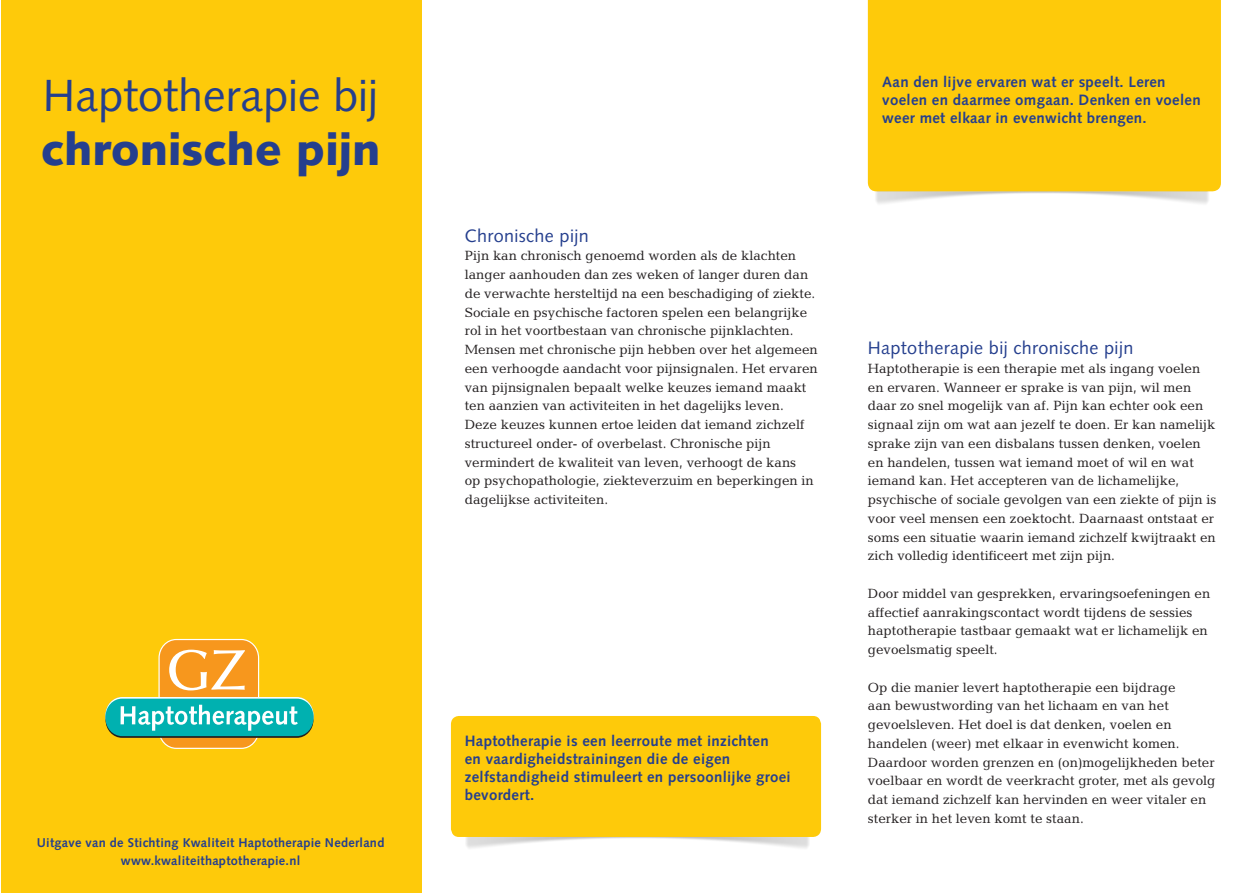
<style>
.page{position:relative;width:1255px;height:893px;background:#fff}
.page>*{position:absolute;margin:0;border:0;box-sizing:border-box;transform-origin:0 0}
.t1{font:45px "Syntax";color:#253f8e}
.t2{font:900 45px "Syntax";color:#253f8e}
.tussenkopPijn{font:18px "Syntax";letter-spacing:.02em;color:#253f8e}
.t3{font:700 15px/18px "Syntax";letter-spacing:.02em;color:#253f8e}
.body{font:13.5px/18.8px "Candida";color:#231f20}
.tussenkop{font:700 12.75px "Syntax";letter-spacing:.02em;color:#253f8e}
</style>
<div class="page">
<div style="left:1px;top:0;width:420px;height:893px;background:#feca0a"></div>
<div style="left:106px;top:699px;width:207px;height:37px;background:#00b1b0;border-radius:17px"></div>
<svg style="left:120px;top:639px;width:178px;height:110px"></svg>
<img style="left:876px;top:192px;width:333px;height:12px">
<div style="left:867px;top:0;width:353px;height:191px;background:#feca0a"></div>
<div style="left:451px;top:716px;width:370px;height:121px;background:#feca0a;border-radius:8px"></div>
<p class="t1" style="left:43px;top:69px;width:337px">Haptotherapie bij</p>
<p class="t2" style="left:41px;top:123px;width:341px">chronische pijn</p>
<p class="tussenkop" style="left:37px;top:836px;width:349px">Uitgave van de Stichting Kwaliteit Haptotherapie Nederland</p>
<p class="tussenkop" style="left:121px;top:854px;width:181px">www.kwaliteithaptotherapie.nl</p>
<p class="tussenkopPijn" style="left:465px;top:225px;width:125px">Chronische pijn</p>
<p class="body" style="left:465px;top:246px;width:354px">Pijn kan chronisch genoemd worden als de klachten langer aanhouden dan zes weken of langer duren dan de verwachte hersteltijd na een beschadiging of ziekte.<br>Sociale en psychische factoren spelen een belangrijke rol in het voortbestaan van chronische pijnklachten.<br>Mensen met chronische pijn hebben over het algemeen een verhoogde aandacht voor pijnsignalen. Het ervaren van pijnsignalen bepaalt welke keuzes iemand maakt ten aanzien van activiteiten in het dagelijks leven.<br>Deze keuzes kunnen ertoe leiden dat iemand zichzelf structureel onder- of overbelast. Chronische pijn vermindert de kwaliteit van leven, verhoogt de kans<br>op psychopathologie, ziekteverzuim en beperkingen in dagelijkse activiteiten.</p>
<p class="t3" style="left:465px;top:732px;width:327px">Haptotherapie is een leerroute met inzichten<br>en vaardigheidstrainingen die de eigen zelfstandigheid stimuleert en persoonlijke groei bevordert.</p>
<p class="t3" style="left:882px;top:73px;width:320px">Aan den lijve ervaren wat er speelt. Leren voelen en daarmee omgaan. Denken en voelen weer met elkaar in evenwicht brengen.</p>
<p class="tussenkopPijn" style="left:867px;top:337px;width:267px">Haptotherapie bij chronische pijn</p>
<p class="body" style="left:867px;top:359px;width:350px">Haptotherapie is een therapie met als ingang voelen en ervaren. Wanneer er sprake is van pijn, wil men daar zo snel mogelijk van af. Pijn kan echter ook een signaal zijn om wat aan jezelf te doen. Er kan namelijk sprake zijn van een disbalans tussen denken, voelen en handelen, tussen wat iemand moet of wil en wat iemand kan. Het accepteren van de lichamelijke, psychische of sociale gevolgen van een ziekte of pijn is voor veel mensen een zoektocht. Daarnaast ontstaat er soms een situatie waarin iemand zichzelf kwijtraakt en zich volledig identificeert met zijn pijn.</p>
<p class="body" style="left:867px;top:584px;width:344px">Door middel van gesprekken, ervaringsoefeningen en affectief aanrakingscontact wordt tijdens de sessies haptotherapie tastbaar gemaakt wat er lichamelijk en gevoelsmatig speelt.</p>
<p class="body" style="left:867px;top:678px;width:349px">Op die manier levert haptotherapie een bijdrage<br>aan bewustwording van het lichaam en van het gevoelsleven. Het doel is dat denken, voelen en handelen (weer) met elkaar in evenwicht komen.<br>Daardoor worden grenzen en (on)mogelijkheden beter voelbaar en wordt de veerkracht groter, met als gevolg dat iemand zichzelf kan hervinden en weer vitaler en sterker in het leven komt te staan.</p>
</div>
